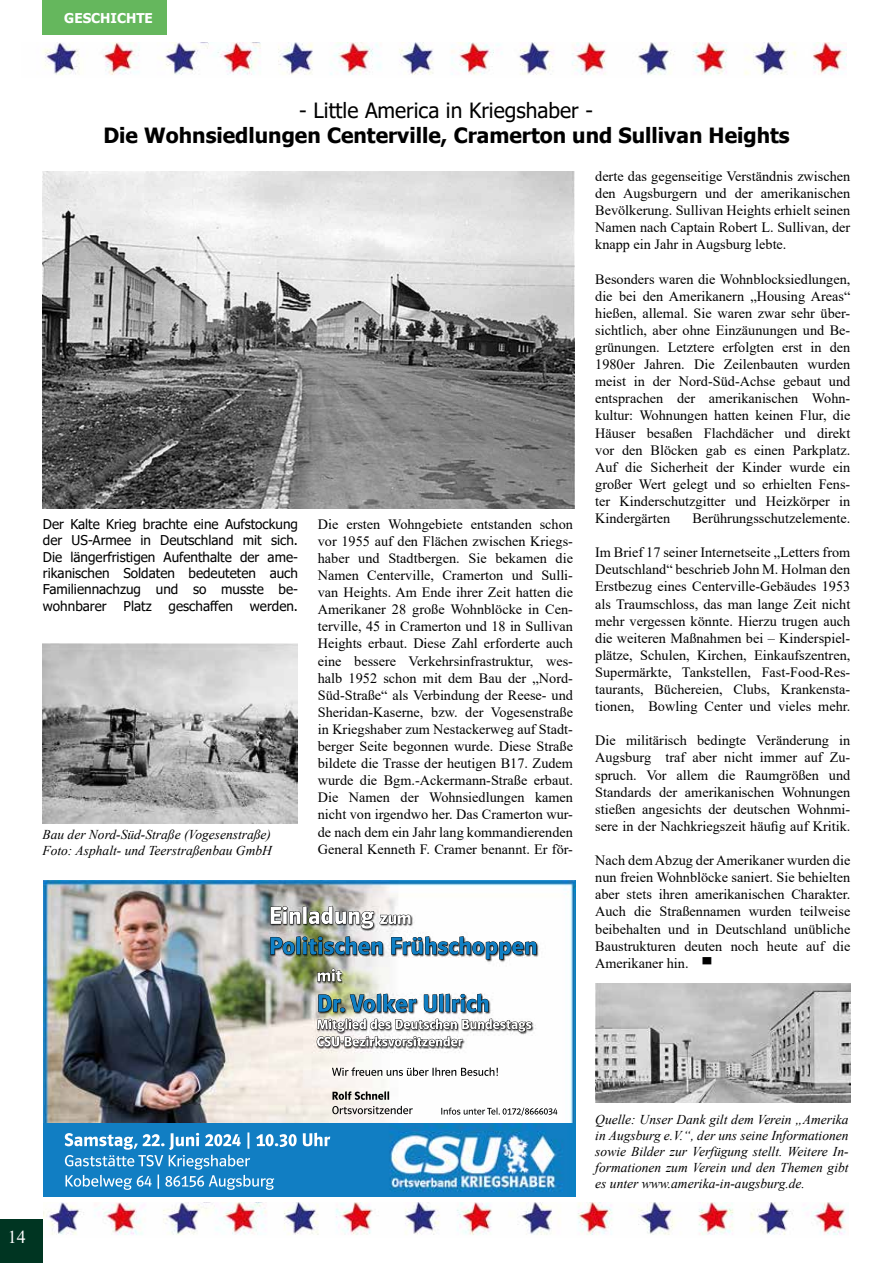
<style>
.page{position:relative;width:893px;height:1263px;background:#fff}
.page>*{position:absolute;margin:0;border:0;box-sizing:border-box;transform-origin:0 0}
.t1{font:700 21px "Tahoma";color:#000}
.t2{font:21px "Tahoma";color:#000}
.t3{font:18px "Times New Roman";color:#fff}
.t4{font:14.25px/17.1px "Times New Roman";color:#000;text-align:justify}
.t5{font:italic 13.5px/16.2px "Times New Roman";color:#000}
.t6{font:13.5px/16.4px "Tahoma";color:#000;text-align:justify}
.t7{font:700 13.5px "Tahoma";color:#fff}
.s1{font-style:italic;font-size:12px}
</style>
<div class="page">
<div style="left:0;top:1220px;width:43px;height:43px;background:#003522"></div>
<img style="left:42px;top:643px;width:256px;height:180px">
<img style="left:43px;top:171px;width:531px;height:338px">
<img style="left:595px;top:983px;width:255px;height:119px">
<img style="left:44px;top:1202px;width:802px;height:33px">
<img style="left:43px;top:43px;width:803px;height:32px">
<div style="left:42px;top:0;width:125px;height:34px;background:#65b75d"></div>
<img style="left:44px;top:880px;width:531px;height:244px">
<img style="left:44px;top:1124px;width:531px;height:73px">
<img style="left:454px;top:1175px;width:100px;height:11px">
<img style="left:317px;top:968px;width:172px;height:44px">
<img style="left:270px;top:906px;width:90px;height:18px">
<p class="t7" style="left:64px;top:8px;width:90px">GESCHICHTE</p>
<h1 class="t2" style="left:299px;top:97px;width:295px">- Little America in Kriegshaber -</h1>
<h1 class="t1" style="left:103px;top:121px;width:688px">Die Wohnsiedlungen Centerville, Cramerton und Sullivan Heights</h1>
<p class="t6" style="left:43px;top:517px;width:257px">Der Kalte Krieg brachte eine Aufstockung der US-Armee in Deutschland mit sich.<br>Die längerfristigen Aufenthalte der ame&shy;rikanischen Soldaten bedeuteten auch Familiennachzug und so musste be&shy;wohnbarer</p>
<p class="t6" style="left:124px;top:599px;width:30px">Platz</p>
<p class="t6" style="left:169px;top:599px;width:66px">geschaffen</p>
<p class="t6" style="left:250px;top:599px;width:50px">werden.</p>
<p class="t5" style="left:42px;top:826px;width:231px">Bau der Nord-Süd-Straße (Vogesenstraße)<br>Foto: Asphalt- und Teerstraßenbau GmbH</p>
<p class="t4" style="left:318px;top:515px;width:257px">Die ersten Wohngebiete entstanden schon vor 1955 auf den Flächen zwischen Kriegs&shy;haber und Stadtbergen. Sie bekamen die Namen Centerville, Cramerton und Sulli&shy;van Heights. Am Ende ihrer Zeit hatten die Amerikaner 28 große Wohnblöcke in Cen&shy;terville, 45 in Cramerton und 18 in Sullivan Heights erbaut. Diese Zahl erforderte auch eine bessere Verkehrsinfrastruktur, wes&shy;halb 1952 schon mit dem Bau der „Nord-Süd-Straße“ als Verbindung der Reese- und Sheridan-Kaserne, bzw. der Vogesenstraße in Kriegshaber zum Nestackerweg auf Stadt&shy;berger Seite begonnen wurde. Diese Straße bildete die Trasse der heutigen B17. Zudem wurde die Bgm.-Ackermann-Straße erbaut.<br>Die Namen der Wohnsiedlungen kamen nicht von irgendwo her. Das Cramerton wur&shy;de nach dem ein Jahr lang kommandierenden General Kenneth F. Cramer benannt. Er för-</p>
<p class="t4" style="left:595px;top:167px;width:257px">derte das gegenseitige Verständnis zwischen den Augsburgern und der amerikanischen Bevölkerung. Sullivan Heights erhielt seinen Namen nach Captain Robert L. Sullivan, der knapp ein Jahr in Augsburg lebte.</p>
<p class="t4" style="left:595px;top:270px;width:257px">Besonders waren die Wohnblocksiedlungen, die bei den Amerikanern „Housing Areas“ hießen, allemal. Sie waren zwar sehr über&shy;sichtlich, aber ohne Einzäunungen und Be&shy;grünungen. Letztere erfolgten erst in den 1980er Jahren. Die Zeilenbauten wurden meist in der Nord-Süd-Achse gebaut und entsprachen der amerikanischen Wohn&shy;kultur: Wohnungen hatten keinen Flur, die Häuser besaßen Flachdächer und direkt vor den Blöcken gab es einen Parkplatz.<br>Auf die Sicherheit der Kinder wurde ein großer Wert gelegt und so erhielten Fens&shy;ter Kinderschutzgitter und Heizkörper in Kindergärten</p>
<p class="t4" style="left:692px;top:509px;width:159px">Berührungsschutzelemente.</p>
<p class="t4" style="left:595px;top:543px;width:257px">Im Brief 17 seiner Internetseite „Letters from Deutschland“ beschrieb John M. Holman den Erstbezug eines Centerville-Gebäudes 1953 als Traumschloss, das man lange Zeit nicht mehr vergessen könnte. Hierzu trugen auch die weiteren Maßnahmen bei – Kinderspiel&shy;plätze, Schulen, Kirchen, Einkaufszentren, Supermärkte, Tankstellen, Fast-Food-Res&shy;taurants, Büchereien, Clubs, Krankensta&shy;tionen, Bowling Center und vieles mehr.</p>
<p class="t4" style="left:595px;top:732px;width:257px">Die militärisch bedingte Veränderung in Augsburg traf aber nicht immer auf Zu&shy;spruch. Vor allem die Raumgrößen und Standards der amerikanischen Wohnungen stießen angesichts der deutschen Wohnmi&shy;sere in der Nachkriegszeit häufig auf Kritik.</p>
<p class="t4" style="left:595px;top:851px;width:257px">Nach dem Abzug der Amerikaner wurden die nun freien Wohnblöcke saniert. Sie behielten aber stets ihren amerikanischen Charakter.<br>Auch die Straßennamen wurden teilweise beibehalten und in Deutschland unübliche Baustrukturen deuten noch heute auf die Amerikaner hin. <span class="s1">▀</span></p>
<p class="t3" style="left:8px;top:1224px;width:20px">14</p>
<p class="t5" style="left:595px;top:1110px;width:255px;text-align:justify">Quelle: Unser Dank gilt dem Verein „Amerika in Augsburg e.V.“, der uns seine Informationen sowie Bilder zur Verfügung stellt. Weitere In&shy;formationen zum Verein und den Themen gibt es unter www.amerika-in-augsburg.de.</p>
</div>
